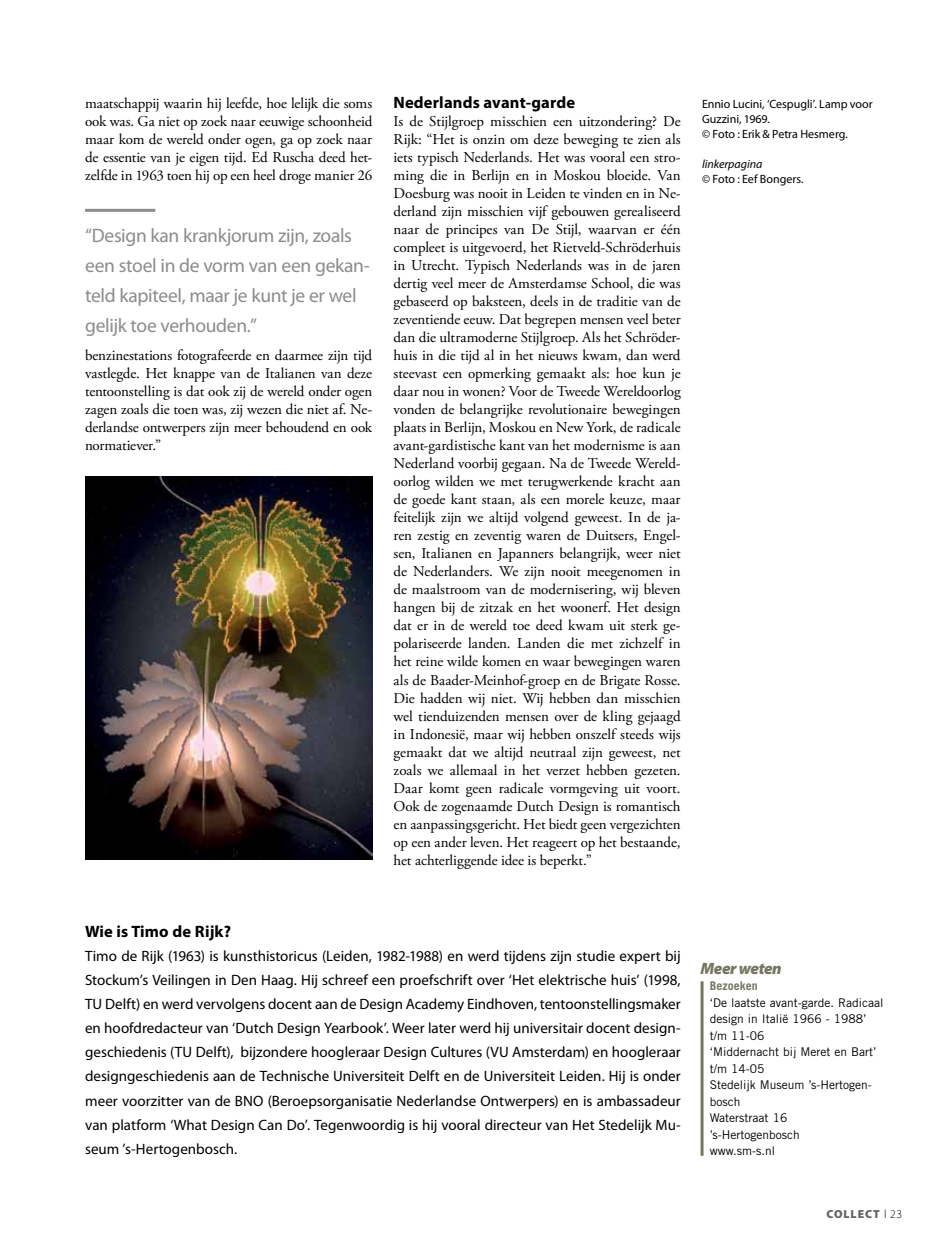
<style>
.page{position:relative;width:936px;height:1251px;background:#fff}
.page>*{position:absolute;margin:0;border:0;box-sizing:border-box;transform-origin:0 0}
.t1{font:19.5px/30px "Myriad Pro";letter-spacing:-.015em;color:#8a8c8e}
.t2{font:700 16.5px "Myriad Pro";letter-spacing:.01em;color:#000}
.t3{font:italic 900 16.5px "Myriad Pro";letter-spacing:-.03em;color:#767662}
.t4{font:15px/18px "Adobe Garamond Pro";letter-spacing:-.005em;color:#000;text-align:justify}
.t5{font:15px/24px "Myriad Pro";color:#000;text-align:justify}
.t6{font:12px/16.5px "Trade Gothic LT Std";color:#000}
.t7{font:12px/15px "Myriad Pro";letter-spacing:-.005em;color:#000}
.t8{font:italic 12px "Myriad Pro";letter-spacing:-.005em;color:#000}
.t9{font:700 12px "Trade Gothic LT Std";color:#767662}
.t10{font:900 11.7px "Myriad Pro";letter-spacing:.08em;color:#636466}
.s1{font-weight:300;color:#000}
</style>
<div class="page">
<hr style="left:700px;top:981px;width:3px;height:174px;background:#767662">
<hr style="left:85px;top:209px;width:70px;height:3px;background:#8a8c8e">
<img style="left:85px;top:476px;width:287px;height:383px">
<p class="t4" style="left:85px;top:95px;width:289px">maatschappij waarin hij leefde, hoe lelijk die soms ook was. Ga niet op zoek naar eeuwige schoonheid maar kom de wereld onder ogen, ga op zoek naar de essentie van je eigen tijd. Ed Ruscha deed het&shy;zelfde in 1963 toen hij op een heel droge manier 26</p>
<h1 class="t1" style="left:85px;top:220px;width:286px">“Design kan krankjorum zijn, zoals een stoel in de vorm van een gekan&shy;teld kapiteel, maar je kunt je er wel gelijk toe verhouden.”</h1>
<p class="t4" style="left:85px;top:347px;width:289px">benzinestations fotografeerde en daarmee zijn tijd vastlegde. Het knappe van de Italianen van deze tentoonstelling is dat ook zij de wereld onder ogen zagen zoals die toen was, zij wezen die niet af. Ne&shy;derlandse ontwerpers zijn meer behoudend en ook normatiever.”</p>
<p class="t2" style="left:393px;top:93px;width:183px">Nederlands avant-garde</p>
<p class="t4" style="left:393px;top:113px;width:289px">Is de Stijlgroep misschien een uitzondering? De Rijk: “Het is onzin om deze beweging te zien als iets typisch Nederlands. Het was vooral een stro&shy;ming die in Berlijn en in Moskou bloeide. Van Doesburg was nooit in Leiden te vinden en in Ne&shy;derland zijn misschien vijf gebouwen gerealiseerd naar de principes van De Stijl, waarvan er één compleet is uitgevoerd, het Rietveld-Schröderhuis in Utrecht. Typisch Nederlands was in de jaren dertig veel meer de Amsterdamse School, die was gebaseerd op baksteen, deels in de traditie van de zeventiende eeuw. Dat begrepen mensen veel beter dan die ultramoderne Stijlgroep. Als het Schröder&shy;huis in die tijd al in het nieuws kwam, dan werd steevast een opmerking gemaakt als: hoe kun je daar nou in wonen? Voor de Tweede Wereldoorlog vonden de belangrijke revolutionaire bewegingen plaats in Berlijn, Moskou en New York, de radicale avant-gardistische kant van het modernisme is aan Nederland voorbij gegaan. Na de Tweede Wereld&shy;oorlog wilden we met terugwerkende kracht aan de goede kant staan, als een morele keuze, maar feitelijk zijn we altijd volgend geweest. In de ja&shy;ren zestig en zeventig waren de Duitsers, Engel&shy;sen, Italianen en Japanners belangrijk, weer niet de Nederlanders. We zijn nooit meegenomen in de maalstroom van de modernisering, wij bleven hangen bij de zitzak en het woonerf. Het design dat er in de wereld toe deed kwam uit sterk ge&shy;polariseerde landen. Landen die met zichzelf in het reine wilde komen en waar bewegingen waren als de Baader-Meinhof-groep en de Brigate Rosse.<br>Die hadden wij niet. Wij hebben dan misschien wel tienduizenden mensen over de kling gejaagd in Indonesië, maar wij hebben onszelf steeds wijs gemaakt dat we altijd neutraal zijn geweest, net zoals we allemaal in het verzet hebben gezeten.<br>Daar komt geen radicale vormgeving uit voort.<br>Ook de zogenaamde Dutch Design is romantisch en aanpassingsgericht. Het biedt geen vergezichten op een ander leven. Het reageert op het bestaande, het achterliggende idee is beperkt.”</p>
<p class="t7" style="left:702px;top:96px;width:172px">Ennio Lucini, ‘Cespugli’. Lamp voor<br>Guzzini, 1969.<br>© Foto : Erik &amp; Petra Hesmerg.</p>
<p class="t8" style="left:702px;top:157px;width:62px">linkerpagina</p>
<p class="t7" style="left:702px;top:171px;width:103px">© Foto : Eef Bongers.</p>
<p class="t2" style="left:85px;top:922px;width:147px">Wie is Timo de Rijk?</p>
<p class="t5" style="left:85px;top:944px;width:597px">Timo de Rijk (1963) is kunsthistoricus (Leiden, 1982-1988) en werd tijdens zijn studie expert bij Stockum’s Veilingen in Den Haag. Hij schreef een proefschrift over ‘Het elektrische huis’ (1998, TU Delft) en werd vervolgens docent aan de Design Academy Eindhoven, tentoonstellingsmaker en hoofdredacteur van ‘Dutch Design Yearbook’. Weer later werd hij universitair docent design&shy;geschiedenis (TU Delft), bijzondere hoogleraar Design Cultures (VU Amsterdam) en hoogleraar designgeschiedenis aan de Technische Universiteit Delft en de Universiteit Leiden. Hij is onder meer voorzitter van de BNO (Beroepsorganisatie Nederlandse Ontwerpers) en is ambassadeur van platform ‘What Design Can Do’. Tegenwoordig is hij vooral directeur van Het Stedelijk Mu&shy;seum ’s-Hertogenbosch.</p>
<p class="t3" style="left:700px;top:958px;width:83px">Meer weten</p>
<p class="t9" style="left:709px;top:978px;width:49px">Bezoeken</p>
<p class="t6" style="left:709px;top:993px;width:175px">‘De laatste avant-garde. Radicaal design in Italië 1966 - 1988’ t/m 11-06<br>‘Middernacht bij Meret en Bart’ t/m 14-05<br>Stedelijk Museum ’s-Hertogen&shy;bosch<br>Waterstraat 16<br>’s-Hertogenbosch<br>www.sm-s.nl</p>
<p class="t10" style="left:826px;top:1207px;width:77px">COLLECT <span class="s1">l 23</span></p>
</div>
